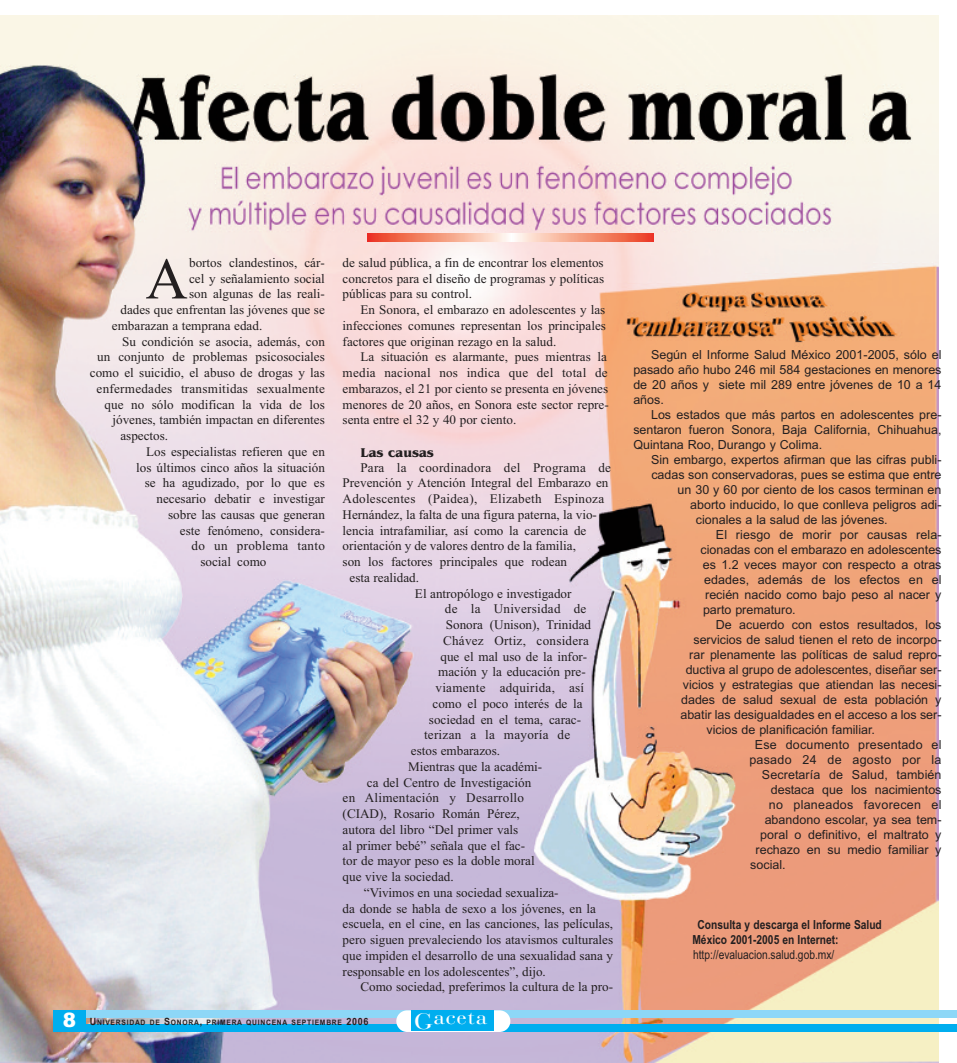
<style>
.page{position:relative;width:957px;height:1063px;background:#fff}
.page>*{position:absolute;margin:0;border:0;box-sizing:border-box;transform-origin:0 0}
.t1{font:58.5px "Times New Roman";color:#231f20}
.t2{font:21.38px "Bauer Bodoni BT";letter-spacing:.05em;color:#fff;scale:1.16 1}
.t3{font:13.12px/15.8px "Times New Roman";color:#231f20;text-align:justify}
.t4{font:13.12px "Times New Roman";letter-spacing:.02em;color:#231f20}
.t5{font:700 13.12px "Benguiat IT Cby BT";color:#231f20}
.t6{font:12.5px/15px "Arial";color:#231f20;text-align:justify}
.t7{font:12.5px "Arial";letter-spacing:.02em;color:#231f20}
.t8{font:700 12.5px/15px "Arial Narrow";color:#231f20}
.t9{font:12.5px "Arial Narrow";color:#231f20}
.t10{font:700 7.5px "Arial";letter-spacing:.11em;color:#231f20;scale:.9 1}
.s1{font-weight:900;font-size:20px;color:#fff}
.s2{font-size:10px}
.s3{font-size:23.62px}
</style>
<div class="page">
<img style="left:0;top:16px;width:938px;height:1047px">
<div style="left:53px;top:1025px;width:903px;height:7px;background:#00aeef"></div>
<div style="left:53px;top:1010px;width:904px;height:7px;background:#8dd7f7"></div>
<div style="left:396px;top:1010px;width:114px;height:22px;background:#fff;border-radius:11px"></div>
<div style="left:411px;top:1010px;width:82px;height:21px;background:#00aeef"></div>
<div style="left:53px;top:1010px;width:33px;height:22px;background:#00aeef"></div>
<svg style="left:367px;top:234px;width:286px;height:7px;background:#f49a82"></svg>
<p class="t3" style="left:343px;top:255px;width:263px">de salud pública, a fin de encontrar los elementos concretos para el diseño de programas y políticas públicas para su control.</p>
<p class="t3" style="left:343px;top:302px;width:265px;text-indent:18px">En Sonora, el embarazo en adolescentes y las infecciones comunes representan los principales factores que originan rezago en la salud.</p>
<p class="t3" style="left:343px;top:349px;width:268px;text-align:left;text-indent:18px">La situación es alarmante, pues mientras la media nacional nos indica que del total de embarazos, el 21 por ciento se presenta en jóvenes menores de 20 años, en Sonora este sector repre&shy;senta entre el 32 y 40 por ciento.</p>
<p class="t5" style="left:360px;top:445px;width:75px">Las causas</p>
<p class="t4" style="left:360px;top:460px;width:252px">Para la coordinadora del Programa de</p>
<p class="t3" style="left:343px;top:475px;width:267px">Prevención y Atención Integral del Embarazo en</p>
<p class="t4" style="left:343px;top:491px;width:263px">Adolescentes (Paidea), Elizabeth Espinoza</p>
<p class="t3" style="left:343px;top:507px;width:256px">Hernández, la falta de una figura paterna, la vio-</p>
<p class="t3" style="left:343px;top:522px;width:245px">lencia intrafamiliar, así como la carencia de</p>
<p class="t3" style="left:343px;top:538px;width:235px">orientación y de valores dentro de la familia,</p>
<p class="t3" style="left:343px;top:554px;width:226px">son los factores principales que rodean</p>
<p class="t3" style="left:349px;top:570px;width:71px">esta realidad.</p>
<p class="t3" style="left:415px;top:585px;width:158px">El antropólogo e investigador</p>
<p class="t4" style="left:445px;top:601px;width:143px">de la Universidad de</p>
<p class="t3" style="left:446px;top:617px;width:147px">Sonora (Unison), Trinidad</p>
<p class="t4" style="left:443px;top:633px;width:147px">Chávez Ortiz, considera</p>
<p class="t3" style="left:440px;top:648px;width:148px">que el mal uso de la infor-</p>
<p class="t3" style="left:438px;top:664px;width:149px">mación y la educación pre-</p>
<p class="t4" style="left:435px;top:680px;width:150px">viamente adquirida, así</p>
<p class="t3" style="left:432px;top:696px;width:152px">como el poco interés de la</p>
<p class="t3" style="left:429px;top:711px;width:154px">sociedad en el tema, carac-</p>
<p class="t4" style="left:424px;top:727px;width:148px">terizan a la mayoría de</p>
<p class="t3" style="left:411px;top:743px;width:91px">estos embarazos.</p>
<p class="t3" style="left:408px;top:759px;width:136px">Mientras que la académi-</p>
<p class="t3" style="left:367px;top:774px;width:166px">ca del Centro de Investigación</p>
<p class="t4" style="left:343px;top:790px;width:183px">en Alimentación y Desarrollo</p>
<p class="t3" style="left:343px;top:806px;width:178px">(CIAD), Rosario Román Pérez,</p>
<p class="t3" style="left:343px;top:822px;width:177px">autora del libro “Del primer vals</p>
<p class="t3" style="left:343px;top:837px;width:184px">al primer bebé” señala que el fac-</p>
<p class="t3" style="left:343px;top:853px;width:194px">tor de mayor peso es la doble moral</p>
<p class="t3" style="left:343px;top:869px;width:113px">que vive la sociedad.</p>
<p class="t3" style="left:364px;top:885px;width:196px">“Vivimos en una sociedad sexualiza-</p>
<p class="t3" style="left:343px;top:900px;width:255px">da donde se habla de sexo a los jóvenes, en la</p>
<p class="t3" style="left:343px;top:916px;width:272px">escuela, en el cine, en las canciones, las películas,</p>
<p class="t3" style="left:343px;top:932px;width:272px">pero siguen prevaleciendo los atavismos culturales</p>
<p class="t3" style="left:343px;top:948px;width:272px">que impiden el desarrollo de una sexualidad sana y</p>
<p class="t3" style="left:343px;top:963px;width:205px">responsable en los adolescentes”, dijo.</p>
<p class="t3" style="left:360px;top:979px;width:254px">Como sociedad, preferimos la cultura de la pro-</p>
<p class="t10" style="left:63px;top:1018px;width:341px"><span class="s1">8</span> <span class="s2">U</span>NIVERSIDAD DE <span class="s2">S</span>ONORA<span class="s2">,</span> PRIMERA QUINCENA SEPTIEMBRE <span class="s2">2006</span></p>
<h2 class="t2" style="left:414px;top:1004px;width:64px"><span class="s3">G</span>aceta</h2>
<h1 class="t1" style="left:146px;top:244px;width:44px">A</h1>
<p class="t3" style="left:189px;top:255px;width:137px">bortos clandestinos, cár-</p>
<p class="t3" style="left:189px;top:270px;width:137px">cel y señalamiento social</p>
<p class="t3" style="left:189px;top:286px;width:137px">son algunas de las reali-</p>
<p class="t3" style="left:120px;top:302px;width:206px">dades que enfrentan las jóvenes que se</p>
<p class="t3" style="left:112px;top:318px;width:152px">embarazan a temprana edad.</p>
<p class="t3" style="left:122px;top:333px;width:204px">Su condición se asocia, además, con</p>
<p class="t3" style="left:97px;top:349px;width:229px">un conjunto de problemas psicosociales</p>
<p class="t3" style="left:90px;top:365px;width:236px">como el suicidio, el abuso de drogas y las</p>
<p class="t4" style="left:97px;top:381px;width:230px">enfermedades transmitidas sexualmente</p>
<p class="t3" style="left:105px;top:396px;width:222px">que no sólo modifican la vida de los</p>
<p class="t3" style="left:112px;top:412px;width:214px">jóvenes, también impactan en diferentes</p>
<p class="t3" style="left:120px;top:428px;width:49px">aspectos.</p>
<p class="t3" style="left:146px;top:444px;width:180px">Los especialistas refieren que en</p>
<p class="t3" style="left:136px;top:459px;width:190px">los últimos cinco años la situación</p>
<p class="t3" style="left:145px;top:475px;width:181px">se ha agudizado, por lo que es</p>
<p class="t3" style="left:157px;top:491px;width:170px">necesario debatir e investigar</p>
<p class="t3" style="left:168px;top:507px;width:158px">sobre las causas que generan</p>
<p class="t3" style="left:180px;top:522px;width:146px">este fenómeno, considera-</p>
<p class="t4" style="left:191px;top:538px;width:135px">do un problema tanto</p>
<p class="t3" style="left:200px;top:554px;width:68px">social como</p>
<p class="t6" style="left:633px;top:347px;width:310px;text-indent:18px">Según el Informe Salud México 2001-2005, sólo el pasado año hubo 246 mil 584 gestaciones en menores de 20 años y siete mil 289 entre jóvenes de 10 a 14 años.</p>
<p class="t6" style="left:633px;top:407px;width:310px;text-indent:18px">Los estados que más partos en adolescentes pre&shy;sentaron fueron Sonora, Baja California, Chihuahua, Quintana Roo, Durango y Colima.</p>
<p class="t6" style="left:651px;top:452px;width:292px">Sin embargo, expertos afirman que las cifras publi-</p>
<p class="t6" style="left:651px;top:467px;width:292px">cadas son conservadoras, pues se estima que entre</p>
<p class="t6" style="left:677px;top:482px;width:265px">un 30 y 60 por ciento de los casos terminan en</p>
<p class="t6" style="left:690px;top:497px;width:253px">aborto inducido, lo que conlleva peligros adi-</p>
<p class="t6" style="left:696px;top:512px;width:193px">cionales a la salud de las jóvenes.</p>
<p class="t6" style="left:716px;top:527px;width:227px">El riesgo de morir por causas rela-</p>
<p class="t6" style="left:700px;top:542px;width:243px">cionadas con el embarazo en adolescentes</p>
<p class="t6" style="left:702px;top:557px;width:240px">es 1.2 veces mayor con respecto a otras</p>
<p class="t6" style="left:704px;top:572px;width:239px">edades, además de los efectos en el</p>
<p class="t6" style="left:705px;top:587px;width:238px">recién nacido como bajo peso al nacer y</p>
<p class="t6" style="left:703px;top:602px;width:94px">parto prematuro.</p>
<p class="t6" style="left:716px;top:617px;width:227px">De acuerdo con estos resultados, los</p>
<p class="t6" style="left:693px;top:632px;width:250px">servicios de salud tienen el reto de incorpo-</p>
<p class="t6" style="left:689px;top:647px;width:254px">rar plenamente las políticas de salud repro-</p>
<p class="t6" style="left:685px;top:662px;width:257px">ductiva al grupo de adolescentes, diseñar ser-</p>
<p class="t6" style="left:683px;top:677px;width:260px">vicios y estrategias que atiendan las necesi-</p>
<p class="t6" style="left:681px;top:692px;width:262px">dades de salud sexual de esta población y</p>
<p class="t6" style="left:680px;top:707px;width:263px">abatir las desigualdades en el acceso a los ser-</p>
<p class="t6" style="left:706px;top:722px;width:170px">vicios de planificación familiar.</p>
<p class="t7" style="left:755px;top:737px;width:188px">Ese documento presentado el</p>
<p class="t7" style="left:749px;top:752px;width:194px">pasado 24 de agosto por la</p>
<p class="t6" style="left:762px;top:767px;width:181px">Secretaría de Salud, también</p>
<p class="t6" style="left:771px;top:782px;width:172px">destaca que los nacimientos</p>
<p class="t7" style="left:769px;top:797px;width:174px">no planeados favorecen el</p>
<p class="t6" style="left:764px;top:812px;width:178px">abandono escolar, ya sea tem-</p>
<p class="t6" style="left:760px;top:827px;width:183px">poral o definitivo, el maltrato y</p>
<p class="t6" style="left:755px;top:842px;width:187px">rechazo en su medio familiar y</p>
<p class="t6" style="left:750px;top:857px;width:37px">social.</p>
<p class="t8" style="left:692px;top:917px;width:191px;text-indent:5px">Consulta y descarga el Informe Salud<br>México 2001-2005 en Internet:</p>
<p class="t9" style="left:693px;top:947px;width:143px">http://evaluacion.salud.gob.mx/</p>
</div>
